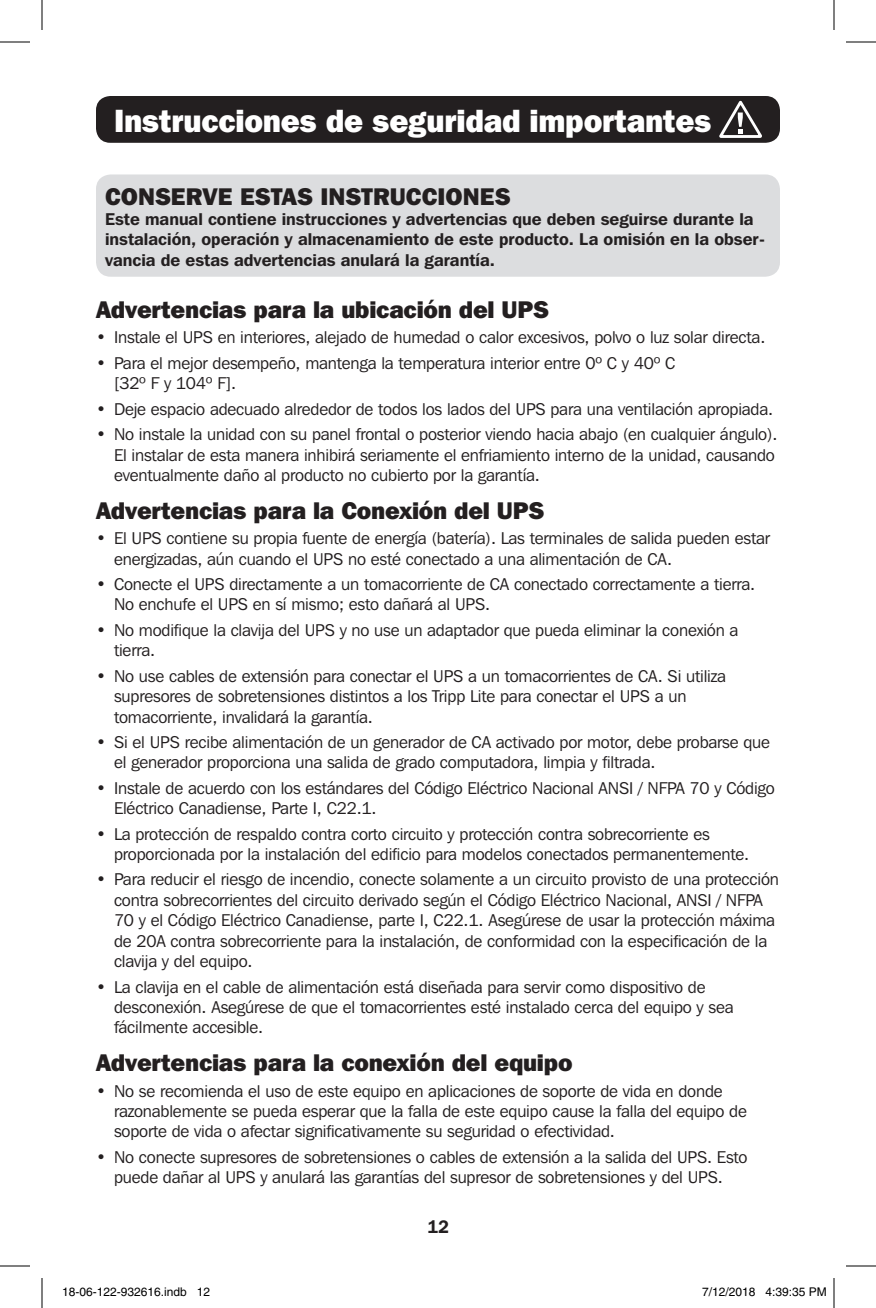
<style>
.page{position:relative;width:876px;height:1308px;background:#fff}
.page>*{position:absolute;margin:0;border:0;box-sizing:border-box;transform-origin:0 0}
.t1{font:800 32px "Franklin Gothic IT Cby BT";letter-spacing:-.01em;color:#fff}
.t2{font:800 24px "Franklin Gothic IT Cby BT";letter-spacing:-.01em;color:#231f20}
.t3{font:600 18px "Franklin Gothic IT Cby BT";color:#231f20}
.t4{font:17px/20.4px "Franklin Gothic IT Cby BT";letter-spacing:-.01em;color:#231f20}
.t5{font:600 17px/20.4px "Franklin Gothic IT Cby BT";color:#231f20}
.t6{font:12px "Helvetica";color:#000}
</style>
<div class="page">
<div style="left:96px;top:96px;width:684px;height:47px;background:#231f20;border-radius:14px"></div>
<svg style="left:719px;top:101px;width:43px;height:37px"></svg>
<div style="left:96px;top:174px;width:684px;height:103px;background:#dcdddf;border-radius:15px"></div>
<hr style="left:0;top:42px;width:30px;height:1px;background:#000">
<hr style="left:846px;top:42px;width:30px;height:1px;background:#000">
<hr style="left:0;top:1266px;width:30px;height:1px;background:#000">
<hr style="left:846px;top:1266px;width:30px;height:1px;background:#000">
<hr style="left:42px;top:0;width:1px;height:30px;background:#000">
<hr style="left:42px;top:1278px;width:1px;height:30px;background:#000">
<hr style="left:834px;top:0;width:1px;height:30px;background:#000">
<hr style="left:834px;top:1278px;width:1px;height:30px;background:#000">
<p class="t1" style="left:114px;top:101px;width:599px">Instrucciones de seguridad importantes</p>
<p class="t2" style="left:105px;top:181px;width:407px">CONSERVE ESTAS INSTRUCCIONES</p>
<p class="t5" style="left:105px;top:209px;width:661px">Este manual contiene instrucciones y advertencias que deben seguirse durante la instalación, operación y almacenamiento de este producto. La omisión en la obser&shy;vancia de estas advertencias anulará la garantía.</p>
<p class="t2" style="left:96px;top:294px;width:454px">Advertencias para la ubicación del UPS</p>
<p class="t4" style="left:96px;top:327px;width:671px">• Instale el UPS en interiores, alejado de humedad o calor excesivos, polvo o luz solar directa.</p>
<p class="t4" style="left:114px;top:353px;width:563px;text-indent:-18px">• Para el mejor desempeño, mantenga la temperatura interior entre 0º C y 40º C [32º F y 104º F].</p>
<p class="t4" style="left:96px;top:398px;width:679px">• Deje espacio adecuado alrededor de todos los lados del UPS para una ventilación apropiada.</p>
<p class="t4" style="left:114px;top:424px;width:665px;text-indent:-18px">• No instale la unidad con su panel frontal o posterior viendo hacia abajo (en cualquier ángulo).<br>El instalar de esta manera inhibirá seriamente el enfriamiento interno de la unidad, causando eventualmente daño al producto no cubierto por la garantía.</p>
<p class="t2" style="left:96px;top:495px;width:450px">Advertencias para la Conexión del UPS</p>
<p class="t4" style="left:114px;top:528px;width:658px;text-indent:-18px">• El UPS contiene su propia fuente de energía (batería). Las terminales de salida pueden estar energizadas, aún cuando el UPS no esté conectado a una alimentación de CA.</p>
<p class="t4" style="left:114px;top:574px;width:643px;text-indent:-18px">• Conecte el UPS directamente a un tomacorriente de CA conectado correctamente a tierra.<br>No enchufe el UPS en sí mismo; esto dañará al UPS.</p>
<p class="t4" style="left:114px;top:620px;width:626px;text-indent:-18px">• No modifique la clavija del UPS y no use un adaptador que pueda eliminar la conexión a tierra.</p>
<p class="t4" style="left:114px;top:665px;width:614px;text-indent:-18px">• No use cables de extensión para conectar el UPS a un tomacorrientes de CA. Si utiliza supresores de sobretensiones distintos a los Tripp Lite para conectar el UPS a un tomacorriente, invalidará la garantía.</p>
<p class="t4" style="left:114px;top:732px;width:658px;text-indent:-18px">• Si el UPS recibe alimentación de un generador de CA activado por motor, debe probarse que el generador proporciona una salida de grado computadora, limpia y filtrada.</p>
<p class="t4" style="left:114px;top:777px;width:662px;text-indent:-18px">• Instale de acuerdo con los estándares del Código Eléctrico Nacional ANSI / NFPA 70 y Código<br>Eléctrico Canadiense, Parte I, C22.1.</p>
<p class="t4" style="left:114px;top:823px;width:637px;text-indent:-18px">• La protección de respaldo contra corto circuito y protección contra sobrecorriente es proporcionada por la instalación del edificio para modelos conectados permanentemente.</p>
<p class="t4" style="left:114px;top:869px;width:667px;text-indent:-18px">• Para reducir el riesgo de incendio, conecte solamente a un circuito provisto de una protección contra sobrecorrientes del circuito derivado según el Código Eléctrico Nacional, ANSI / NFPA 70 y el Código Eléctrico Canadiense, parte I, C22.1. Asegúrese de usar la protección máxima de 20A contra sobrecorriente para la instalación, de conformidad con la especificación de la clavija y del equipo.</p>
<p class="t4" style="left:114px;top:976px;width:621px;text-indent:-18px">• La clavija en el cable de alimentación está diseñada para servir como dispositivo de desconexión. Asegúrese de que el tomacorrientes esté instalado cerca del equipo y sea fácilmente accesible.</p>
<p class="t2" style="left:96px;top:1047px;width:478px">Advertencias para la conexión del equipo</p>
<p class="t4" style="left:114px;top:1080px;width:634px;text-indent:-18px">• No se recomienda el uso de este equipo en aplicaciones de soporte de vida en donde razonablemente se pueda esperar que la falla de este equipo cause la falla del equipo de soporte de vida o afectar significativamente su seguridad o efectividad.</p>
<p class="t4" style="left:96px;top:1146px;width:653px;text-align:center">• No conecte supresores de sobretensiones o cables de extensión a la salida del UPS. Esto puede dañar al UPS y anulará las garantías del supresor de sobretensiones y del UPS.</p>
<p class="t3" style="left:427px;top:1215px;width:23px">12</p>
<p class="t6" style="left:62px;top:1285px;width:150px">18-06-122-932616.indb 12</p>
<p class="t6" style="left:702px;top:1285px;width:126px">7/12/2018 4:39:35 PM</p>
</div>
